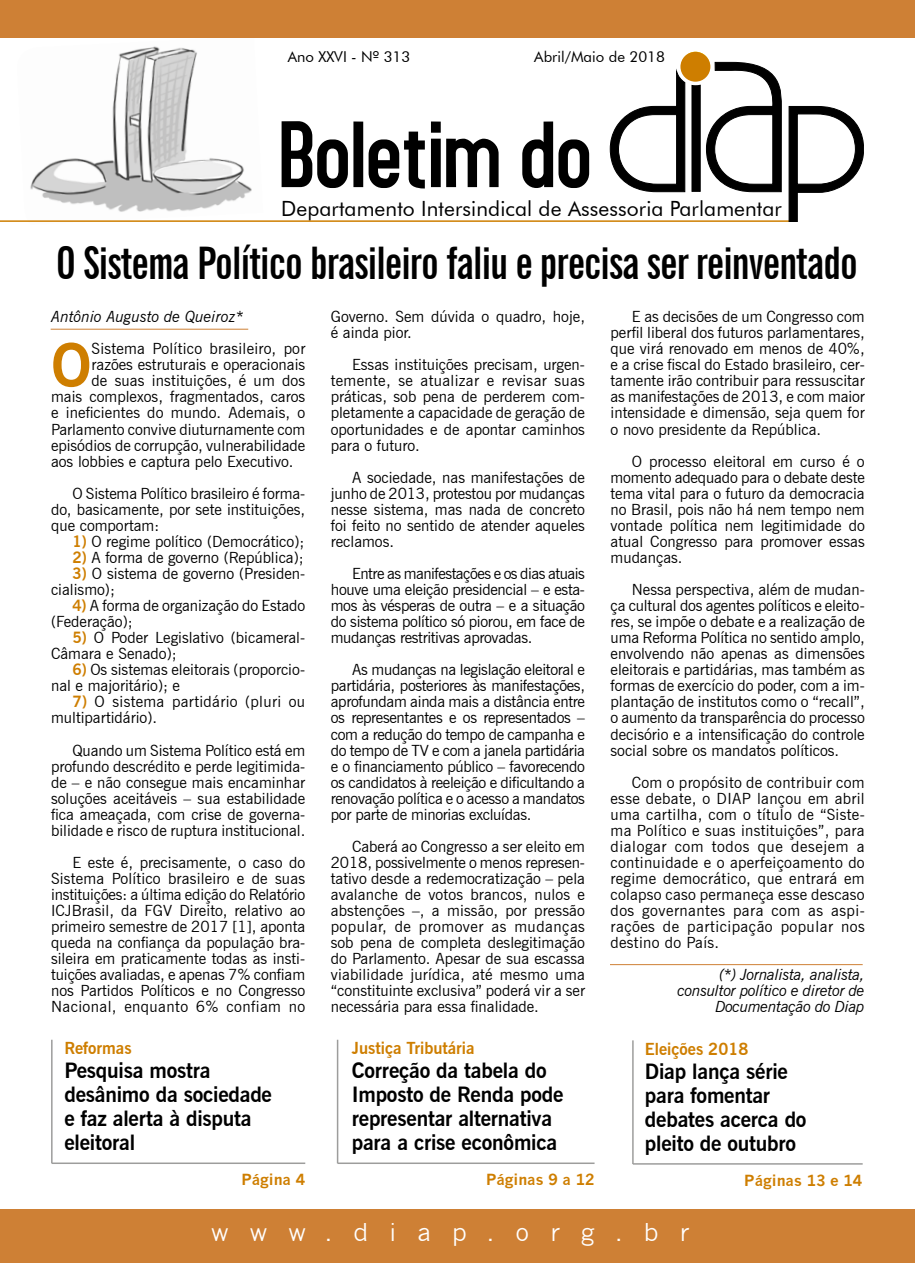
<style>
.page{position:relative;width:915px;height:1263px;background:#fff}
.page>*{position:absolute;margin:0;border:0;box-sizing:border-box;transform-origin:0 0}
.t1{font:700 59.55px "News Gothic BT";color:#ce7e00}
.t2{font:700 extra-condensed 45px "News Gothic BT";letter-spacing:-.02em;color:#000}
.t3{font:24px "News Gothic";letter-spacing:.88em;color:#fff}
.t4{font:700 21px/24px "News Gothic BT";letter-spacing:-.01em;color:#000}
.t5{font:21px "Futura BT";letter-spacing:.005em;color:#000}
.t6{font:700 16.5px "News Gothic BT";color:#ce7e00}
.t7{font:15.45px/16px "News Gothic BT";color:#000;text-align:justify}
.t8{font:italic 15.45px/16px "News Gothic BT";letter-spacing:-.02em;color:#000;text-align:right}
.t9{font:15.45px/16px "News Gothic BT";letter-spacing:.02em;color:#000}
.t10{font:italic 15.45px "News Gothic BT";color:#000}
.t11{font:700 15px "News Gothic";color:#ce7e00}
.t12{font:15px "Futura BT";color:#000}
.s1{font-weight:700;color:#ce7e00}
</style>
<div class="page">
<img style="left:16px;top:37px;width:247px;height:175px">
<svg style="left:281px;top:121px;width:308px;height:68px"></svg>
<hr style="left:0;top:220px;width:796px;height:2px;background:#ce7e00">
<div style="left:0;top:0;width:914px;height:37px;background:#ce8035"></div>
<div style="left:0;top:1209px;width:914px;height:54px;background:#ce8035"></div>
<hr style="left:51px;top:1040px;width:2px;height:123px;background:#9d9d9c">
<hr style="left:52px;top:1162px;width:253px;height:2px;background:#9d9d9c">
<hr style="left:337px;top:1040px;width:1px;height:123px;background:#9d9d9c">
<hr style="left:337px;top:1162px;width:257px;height:2px;background:#9d9d9c">
<svg style="left:610px;top:62px;width:253px;height:160px"></svg>
<div style="left:680px;top:52px;width:30px;height:30px;background:#ce7e00;border-radius:50%"></div>
<hr style="left:51px;top:329px;width:197px;height:1px;background:#ce8035">
<hr style="left:632px;top:1040px;width:1px;height:124px;background:#9d9d9c">
<hr style="left:632px;top:1163px;width:230px;height:2px;background:#9d9d9c">
<hr style="left:609px;top:964px;width:253px;height:1px;background:#ce8035">
<p class="t12" style="left:287px;top:48px;width:124px">Ano XXVI - Nº 313</p>
<p class="t12" style="left:534px;top:48px;width:132px">Abril/Maio de 2018</p>
<h3 class="t5" style="left:281px;top:196px;width:502px">Departamento Intersindical de Assessoria Parlamentar</h3>
<h2 class="t2" style="left:56px;top:236px;width:803px">O Sistema Político brasileiro faliu e precisa ser reinventado</h2>
<p class="t10" style="left:51px;top:307px;width:194px">Antônio Augusto de Queiroz*</p>
<h1 class="t1" style="left:51px;top:329px;width:42px">O</h1>
<p class="t7" style="left:91px;top:341px;width:215px">Sistema Político brasileiro, por</p>
<p class="t7" style="left:91px;top:357px;width:215px">razões estruturais e operacionais</p>
<p class="t7" style="left:91px;top:373px;width:215px">de suas instituições, é um dos</p>
<p class="t7" style="left:51px;top:389px;width:256px">mais complexos, fragmentados, caros</p>
<p class="t7" style="left:51px;top:405px;width:255px">e ineficientes do mundo. Ademais, o</p>
<p class="t7" style="left:51px;top:421px;width:255px">Parlamento convive diuturnamente com</p>
<p class="t7" style="left:51px;top:437px;width:255px">episódios de corrupção, vulnerabilidade</p>
<p class="t7" style="left:51px;top:453px;width:244px">aos lobbies e captura pelo Executivo.</p>
<p class="t7" style="left:51px;top:485px;width:255px;text-indent:21px">O Sistema Político brasileiro é forma&shy;do, basicamente, por sete instituições, que comportam:</p>
<p class="t7" style="left:72px;top:533px;width:233px"><span class="s1">1)</span> O regime político (Democrático);</p>
<p class="t7" style="left:72px;top:549px;width:233px"><span class="s1">2)</span> A forma de governo (República);</p>
<p class="t7" style="left:51px;top:565px;width:255px;text-indent:21px"><span class="s1">3)</span> O sistema de governo (Presiden&shy;cialismo);</p>
<p class="t7" style="left:51px;top:597px;width:255px;text-indent:21px"><span class="s1">4)</span> A forma de organização do Estado (Federação);</p>
<p class="t7" style="left:51px;top:630px;width:255px;text-indent:21px"><span class="s1">5)</span> O Poder Legislativo (bicameral-<br>Câmara e Senado);</p>
<p class="t7" style="left:51px;top:662px;width:255px;text-indent:21px"><span class="s1">6)</span> Os sistemas eleitorais (proporcio&shy;nal e majoritário); e</p>
<p class="t9" style="left:51px;top:694px;width:255px;text-indent:21px"><span class="s1">7)</span> O sistema partidário (pluri ou multipartidário).</p>
<p class="t7" style="left:51px;top:742px;width:256px;text-indent:21px">Quando um Sistema Político está em profundo descrédito e perde legitimida&shy;de – e não consegue mais encaminhar soluções aceitáveis – sua estabilidade fica ameaçada, com crise de governa&shy;bilidade e risco de ruptura institucional.</p>
<p class="t7" style="left:51px;top:854px;width:256px;text-indent:21px">E este é, precisamente, o caso do Sistema Político brasileiro e de suas instituições: a última edição do Relatório ICJBrasil, da FGV Direito, relativo ao primeiro semestre de 2017 [1], aponta queda na confiança da população bra&shy;sileira em praticamente todas as insti&shy;tuições avaliadas, e apenas 7% confiam nos Partidos Políticos e no Congresso Nacional, enquanto 6% confiam no</p>
<p class="t6" style="left:64px;top:1038px;width:69px">Reformas</p>
<h3 class="t4" style="left:64px;top:1059px;width:209px">Pesquisa mostra desânimo da sociedade e faz alerta à disputa eleitoral</h3>
<p class="t11" style="left:241px;top:1170px;width:65px">Página 4</p>
<p class="t7" style="left:331px;top:309px;width:255px">Governo. Sem dúvida o quadro, hoje, é ainda pior.</p>
<p class="t7" style="left:331px;top:357px;width:256px;text-indent:21px">Essas instituições precisam, urgen&shy;temente, se atualizar e revisar suas práticas, sob pena de perderem com&shy;pletamente a capacidade de geração de oportunidades e de apontar caminhos para o futuro.</p>
<p class="t7" style="left:331px;top:469px;width:255px;text-indent:21px">A sociedade, nas manifestações de junho de 2013, protestou por mudanças nesse sistema, mas nada de concreto foi feito no sentido de atender aqueles reclamos.</p>
<p class="t7" style="left:331px;top:565px;width:256px;text-indent:21px">Entre as manifestações e os dias atuais houve uma eleição presidencial – e esta&shy;mos às vésperas de outra – e a situação do sistema político só piorou, em face de mudanças restritivas aprovadas.</p>
<p class="t7" style="left:331px;top:662px;width:255px;text-indent:21px">As mudanças na legislação eleitoral e partidária, posteriores às manifestações, aprofundam ainda mais a distância entre os representantes e os representados – com a redução do tempo de campanha e do tempo de TV e com a janela partidária e o financiamento público – favorecendo os candidatos à reeleição e dificultando a renovação política e o acesso a mandatos por parte de minorias excluídas.</p>
<p class="t7" style="left:331px;top:838px;width:255px;text-indent:21px">Caberá ao Congresso a ser eleito em 2018, possivelmente o menos represen&shy;tativo desde a redemocratização – pela avalanche de votos brancos, nulos e abstenções –, a missão, por pressão popular, de promover as mudanças sob pena de completa deslegitimação do Parlamento. Apesar de sua escassa viabilidade jurídica, até mesmo uma “constituinte exclusiva” poderá vir a ser necessária para essa finalidade.</p>
<p class="t6" style="left:351px;top:1038px;width:124px">Justiça Tributária</p>
<h3 class="t4" style="left:351px;top:1059px;width:213px">Correção da tabela do<br>Imposto de Renda pode representar alternativa para a crise econômica</h3>
<p class="t11" style="left:486px;top:1170px;width:110px">Páginas 9 a 12</p>
<p class="t7" style="left:610px;top:309px;width:255px;text-indent:21px">E as decisões de um Congresso com perfil liberal dos futuros parlamentares, que virá renovado em menos de 40%, e a crise fiscal do Estado brasileiro, cer&shy;tamente irão contribuir para ressuscitar as manifestações de 2013, e com maior intensidade e dimensão, seja quem for o novo presidente da República.</p>
<p class="t7" style="left:610px;top:453px;width:256px;text-indent:21px">O processo eleitoral em curso é o momento adequado para o debate deste tema vital para o futuro da democracia no Brasil, pois não há nem tempo nem vontade política nem legitimidade do atual Congresso para promover essas mudanças.</p>
<p class="t7" style="left:610px;top:581px;width:256px;text-indent:21px">Nessa perspectiva, além de mudan&shy;ça cultural dos agentes políticos e eleito&shy;res, se impõe o debate e a realização de uma Reforma Política no sentido amplo, envolvendo não apenas as dimensões eleitorais e partidárias, mas também as formas de exercício do poder, com a im&shy;plantação de institutos como o “recall”, o aumento da transparência do processo decisório e a intensificação do controle social sobre os mandatos políticos.</p>
<p class="t7" style="left:610px;top:774px;width:256px;text-indent:21px">Com o propósito de contribuir com esse debate, o DIAP lançou em abril uma cartilha, com o título de “Siste&shy;ma Político e suas instituições”, para dialogar com todos que desejem a continuidade e o aperfeiçoamento do regime democrático, que entrará em colapso caso permaneça esse descaso dos governantes para com as aspi&shy;rações de participação popular nos destino do País.</p>
<p class="t8" style="left:677px;top:967px;width:189px">(*) Jornalista, analista, consultor político e diretor de<br>Documentação do Diap</p>
<p class="t6" style="left:644px;top:1039px;width:105px">Eleições 2018</p>
<h3 class="t4" style="left:644px;top:1059px;width:163px">Diap lança série para fomentar debates acerca do pleito de outubro</h3>
<p class="t11" style="left:744px;top:1171px;width:119px">Páginas 13 e 14</p>
<h3 class="t3" style="left:211px;top:1218px;width:480px">www.diap.org.br</h3>
</div>
